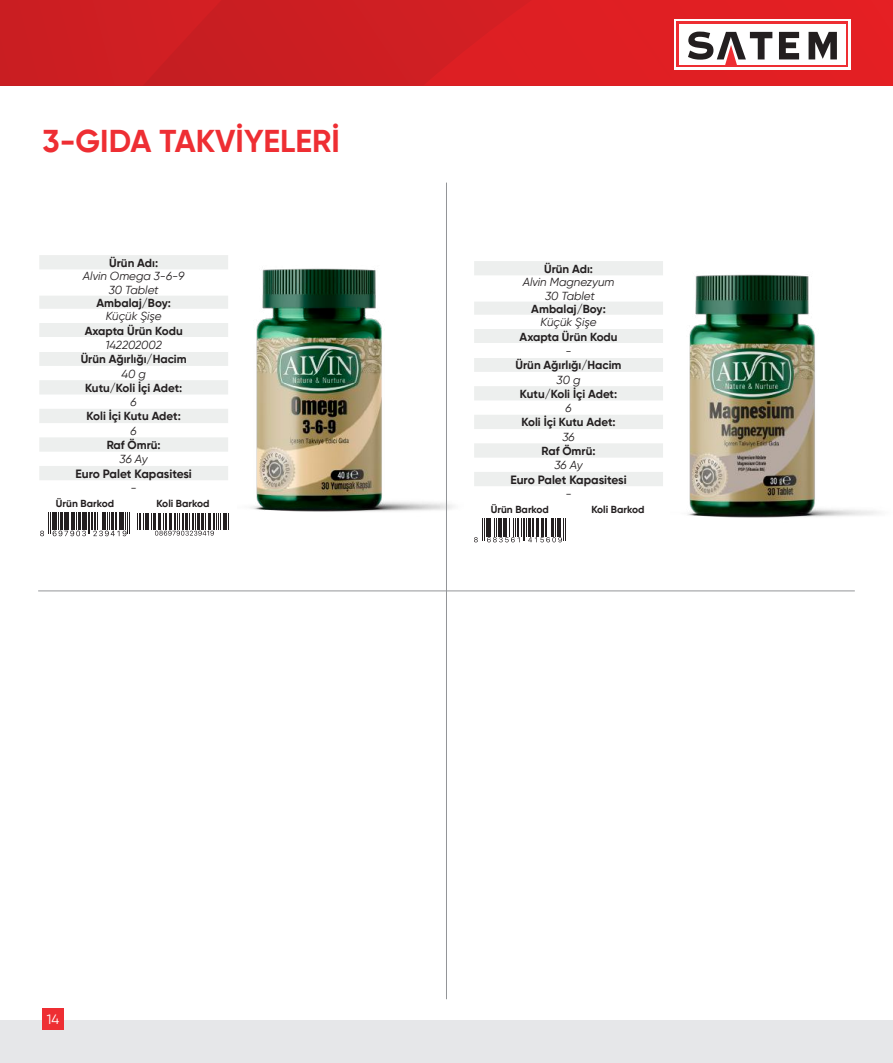
<style>
.page{position:relative;width:893px;height:1063px;background:#fff}
.page>*{position:absolute;margin:0;border:0;box-sizing:border-box;transform-origin:0 0}
.t1{font:700 31.5px "Gilroy";color:#ee2e33}
.t2{font:13.5px "Gilroy";color:#fff}
.t3{font:700 12px "Gilroy";letter-spacing:-.005em;color:#231f20}
.t4{font:italic 12px "Gilroy";color:#231f20}
.t5{font:700 11.7px "Gilroy";color:#231f20}
.t6{font:italic 11.7px "Gilroy";color:#231f20}
.t7{font:700 10.2px "Gilroy";color:#231f20}
</style>
<div class="page">
<div style="left:0;top:0;width:893px;height:86px;background:#cc1e22"></div>
<svg style="left:425px;top:0;width:468px;height:86px"></svg>
<svg style="left:674px;top:19px;width:176px;height:51px"></svg>
<svg style="left:676px;top:22px;width:172px;height:45px"></svg>
<div style="left:679px;top:24px;width:166px;height:40px;background:#fff"></div>
<svg style="left:779px;top:32px;width:20px;height:27px"></svg>
<svg style="left:809px;top:32px;width:28px;height:27px"></svg>
<svg style="left:688px;top:32px;width:84px;height:34px"></svg>
<img style="left:688px;top:274px;width:191px;height:244px">
<svg style="left:474px;top:261px;width:189px;height:225px;fill:#eff1f0"></svg>
<div style="left:474px;top:343px;width:189px;height:15px;background:#fff"></div>
<svg style="left:474px;top:518px;width:92px;height:24px"></svg>
<img style="left:250px;top:268px;width:203px;height:244px">
<svg style="left:39px;top:255px;width:189px;height:225px;fill:#f2f3f2"></svg>
<div style="left:39px;top:337px;width:189px;height:15px;background:#fff"></div>
<svg style="left:40px;top:513px;width:90px;height:23px"></svg>
<svg style="left:139px;top:513px;width:90px;height:23px"></svg>
<hr style="left:446px;top:183px;width:1px;height:816px;background:#939598">
<hr style="left:38px;top:591px;width:817px;height:1px;background:#939598">
<div style="left:0;top:1020px;width:893px;height:43px;background:#e6e7e9"></div>
<div style="left:43px;top:1008px;width:21px;height:22px;background:#ee2e33"></div>
<p class="t1" style="left:43px;top:121px;width:299px">3-GIDA TAKVİYELERİ</p>
<p class="t5" style="left:109px;top:255px;width:50px">Ürün Adı:</p>
<p class="t6" style="left:83px;top:269px;width:103px">Alvin Omega 3-6-9</p>
<p class="t6" style="left:109px;top:282px;width:51px">30 Tablet</p>
<p class="t5" style="left:96px;top:295px;width:76px">Ambalaj/Boy:</p>
<p class="t6" style="left:106px;top:309px;width:57px">Küçük Şişe</p>
<p class="t5" style="left:85px;top:323px;width:100px">Axapta Ürün Kodu</p>
<p class="t6" style="left:105px;top:338px;width:58px">142202002</p>
<p class="t5" style="left:81px;top:352px;width:107px">Ürün Ağırlığı/Hacim</p>
<p class="t6" style="left:122px;top:366px;width:26px">40 g</p>
<p class="t5" style="left:85px;top:380px;width:99px">Kutu/Koli İçi Adet:</p>
<p class="t6" style="left:131px;top:395px;width:8px">6</p>
<p class="t5" style="left:87px;top:409px;width:96px">Koli İçi Kutu Adet:</p>
<p class="t6" style="left:131px;top:424px;width:8px">6</p>
<p class="t5" style="left:107px;top:438px;width:55px">Raf Ömrü:</p>
<p class="t6" style="left:120px;top:452px;width:30px">36 Ay</p>
<p class="t3" style="left:76px;top:466px;width:118px">Euro Palet Kapasitesi</p>
<p class="t4" style="left:131px;top:481px;width:8px">-</p>
<p class="t7" style="left:56px;top:497px;width:60px">Ürün Barkod</p>
<p class="t7" style="left:157px;top:497px;width:55px">Koli Barkod</p>
<p class="t5" style="left:544px;top:261px;width:50px">Ürün Adı:</p>
<p class="t6" style="left:523px;top:275px;width:93px">Alvin Magnezyum</p>
<p class="t6" style="left:545px;top:288px;width:51px">30 Tablet</p>
<p class="t5" style="left:531px;top:301px;width:76px">Ambalaj/Boy:</p>
<p class="t6" style="left:541px;top:315px;width:57px">Küçük Şişe</p>
<p class="t5" style="left:519px;top:329px;width:100px">Axapta Ürün Kodu</p>
<p class="t6" style="left:565px;top:344px;width:8px">-</p>
<p class="t5" style="left:516px;top:358px;width:107px">Ürün Ağırlığı/Hacim</p>
<p class="t6" style="left:557px;top:372px;width:25px">30 g</p>
<p class="t5" style="left:520px;top:386px;width:99px">Kutu/Koli İçi Adet:</p>
<p class="t6" style="left:565px;top:401px;width:8px">6</p>
<p class="t5" style="left:521px;top:415px;width:96px">Koli İçi Kutu Adet:</p>
<p class="t6" style="left:562px;top:429px;width:14px">36</p>
<p class="t5" style="left:542px;top:444px;width:55px">Raf Ömrü:</p>
<p class="t6" style="left:554px;top:458px;width:30px">36 Ay</p>
<p class="t3" style="left:510px;top:472px;width:118px">Euro Palet Kapasitesi</p>
<p class="t4" style="left:565px;top:486px;width:8px">-</p>
<p class="t7" style="left:491px;top:503px;width:60px">Ürün Barkod</p>
<p class="t7" style="left:591px;top:503px;width:55px">Koli Barkod</p>
<p class="t2" style="left:47px;top:1011px;width:14px">14</p>
</div>
